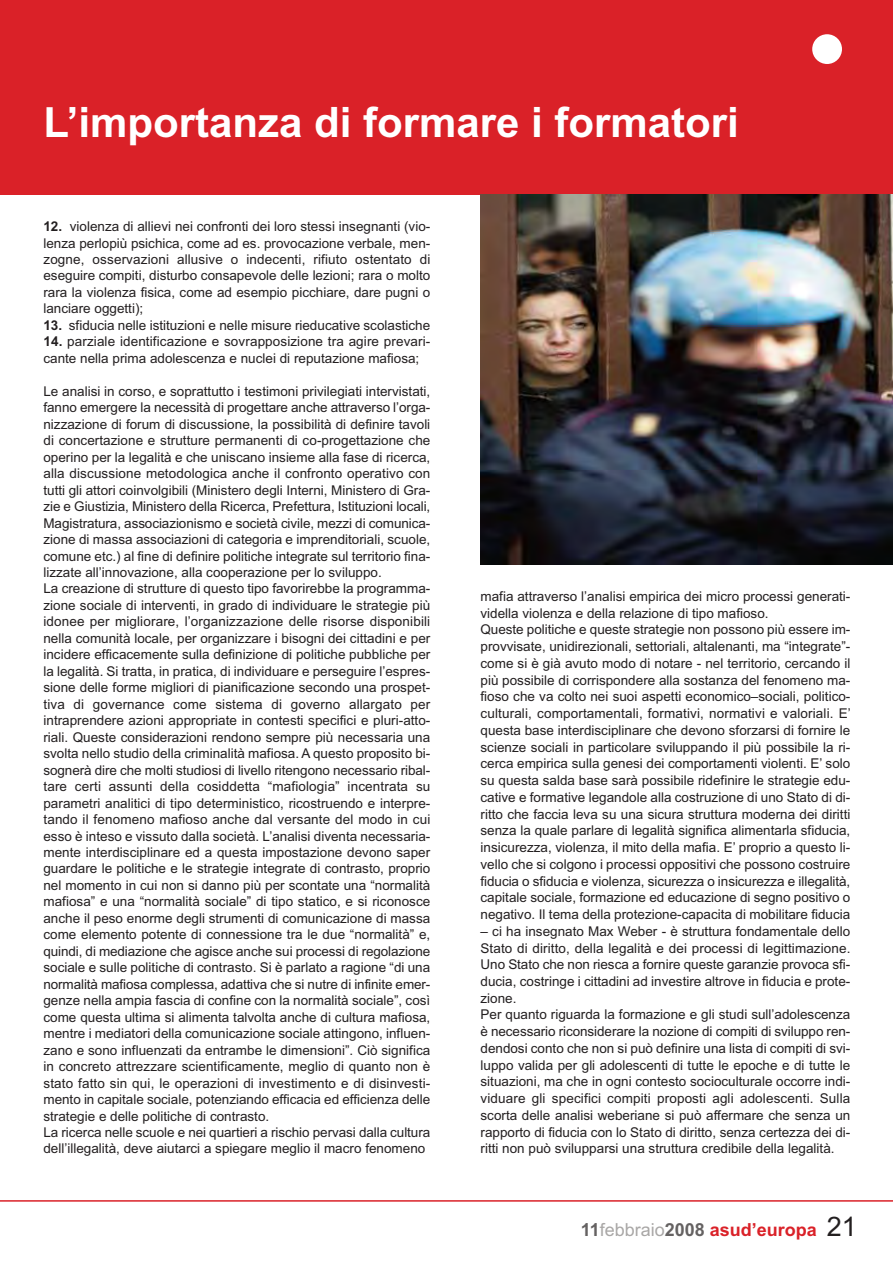
<style>
.page{position:relative;width:893px;height:1263px;background:#fff}
.page>*{position:absolute;margin:0;border:0;box-sizing:border-box;transform-origin:0 0}
.t1{font:700 42px "Arial";color:#fff}
.t2{font:700 18px "Arial";color:#da2128}
.t3{font:13.5px/16.5px "Arial";color:#231f20}
.s1{font-weight:700}
.s2{color:#656262}
.s3{font-weight:400;color:#a9a7a6}
.s4{font-weight:400;font-size:27px;color:#231f20}
</style>
<div class="page">
<div style="left:0;top:0;width:892px;height:194px;background:#da2128"></div>
<hr style="left:0;top:1200px;width:892px;height:2px;background:#da2128">
<div style="left:812px;top:34px;width:30px;height:30px;background:#fff;border-radius:50%"></div>
<img style="left:480px;top:194px;width:412px;height:370px">
<h1 class="t1" style="left:43px;top:107px;width:697px">L’importanza di formare i formatori</h1>
<p class="t3" style="left:43px;top:219px;width:388px;text-align:justify"><span class="s1">12.</span> violenza di allievi nei confronti dei loro stessi insegnanti (vio&shy;lenza perlopiù psichica, come ad es. provocazione verbale, men&shy;zogne, osservazioni allusive o indecenti, rifiuto ostentato di eseguire compiti, disturbo consapevole delle lezioni; rara o molto rara la violenza fisica, come ad esempio picchiare, dare pugni o lanciare oggetti);</p>
<p class="t3" style="left:43px;top:318px;width:388px"><span class="s1">13.</span> sfiducia nelle istituzioni e nelle misure rieducative scolastiche</p>
<p class="t3" style="left:43px;top:335px;width:388px"><span class="s1">14.</span> parziale identificazione e sovrapposizione tra agire prevari&shy;cante nella prima adolescenza e nuclei di reputazione mafiosa;</p>
<p class="t3" style="left:43px;top:384px;width:388px">Le analisi in corso, e soprattutto i testimoni privilegiati intervistati, fanno emergere la necessità di progettare anche attraverso l’orga&shy;nizzazione di forum di discussione, la possibilità di definire tavoli di concertazione e strutture permanenti di co-progettazione che operino per la legalità e che uniscano insieme alla fase di ricerca, alla discussione metodologica anche il confronto operativo con tutti gli attori coinvolgibili (Ministero degli Interni, Ministero di Gra&shy;zie e Giustizia, Ministero della Ricerca, Prefettura, Istituzioni locali, Magistratura, associazionismo e società civile, mezzi di comunica&shy;zione di massa associazioni di categoria e imprenditoriali, scuole, comune etc.) al fine di definire politiche integrate sul territorio fina&shy;lizzate all’innovazione, alla cooperazione per lo sviluppo.<br>La creazione di strutture di questo tipo favorirebbe la programma&shy;zione sociale di interventi, in grado di individuare le strategie più idonee per migliorare, l’organizzazione delle risorse disponibili nella comunità locale, per organizzare i bisogni dei cittadini e per incidere efficacemente sulla definizione di politiche pubbliche per la legalità. Si tratta, in pratica, di individuare e perseguire l’espres&shy;sione delle forme migliori di pianificazione secondo una prospet&shy;tiva di governance come sistema di governo allargato per intraprendere azioni appropriate in contesti specifici e pluri-atto&shy;riali. Queste considerazioni rendono sempre più necessaria una svolta nello studio della criminalità mafiosa. A questo proposito bi&shy;sognerà dire che molti studiosi di livello ritengono necessario ribal&shy;tare certi assunti della cosiddetta “mafiologia” incentrata su parametri analitici di tipo deterministico, ricostruendo e interpre&shy;tando il fenomeno mafioso anche dal versante del modo in cui esso è inteso e vissuto dalla società. L’analisi diventa necessaria&shy;mente interdisciplinare ed a questa impostazione devono saper guardare le politiche e le strategie integrate di contrasto, proprio nel momento in cui non si danno più per scontate una “normalità mafiosa” e una “normalità sociale” di tipo statico, e si riconosce anche il peso enorme degli strumenti di comunicazione di massa come elemento potente di connessione tra le due “normalità” e, quindi, di mediazione che agisce anche sui processi di regolazione sociale e sulle politiche di contrasto. Si è parlato a ragione “di una normalità mafiosa complessa, adattiva che si nutre di infinite emer&shy;genze nella ampia fascia di confine con la normalità sociale”, così come questa ultima si alimenta talvolta anche di cultura mafiosa, mentre i mediatori della comunicazione sociale attingono, influen&shy;zano e sono influenzati da entrambe le dimensioni”. Ciò significa in concreto attrezzare scientificamente, meglio di quanto non è stato fatto sin qui, le operazioni di investimento e di disinvesti&shy;mento in capitale sociale, potenziando efficacia ed efficienza delle strategie e delle politiche di contrasto.<br>La ricerca nelle scuole e nei quartieri a rischio pervasi dalla cultura dell’illegalità, deve aiutarci a spiegare meglio il macro fenomeno</p>
<p class="t3" style="left:480px;top:589px;width:372px">mafia attraverso l’analisi empirica dei micro processi generati&shy;vidella violenza e della relazione di tipo mafioso.<br>Queste politiche e queste strategie non possono più essere im&shy;provvisate, unidirezionali, settoriali, altalenanti, ma “integrate”- come si è già avuto modo di notare - nel territorio, cercando il più possibile di corrispondere alla sostanza del fenomeno ma&shy;fioso che va colto nei suoi aspetti economico–sociali, politico&shy;culturali, comportamentali, formativi, normativi e valoriali. E’ questa base interdisciplinare che devono sforzarsi di fornire le scienze sociali in particolare sviluppando il più possibile la ri&shy;cerca empirica sulla genesi dei comportamenti violenti. E’ solo su questa salda base sarà possibile ridefinire le strategie edu&shy;cative e formative legandole alla costruzione di uno Stato di di&shy;ritto che faccia leva su una sicura struttura moderna dei diritti senza la quale parlare di legalità significa alimentarla sfiducia, insicurezza, violenza, il mito della mafia. E’ proprio a questo li&shy;vello che si colgono i processi oppositivi che possono costruire fiducia o sfiducia e violenza, sicurezza o insicurezza e illegalità, capitale sociale, formazione ed educazione di segno positivo o negativo. Il tema della protezione-capacita di mobilitare fiducia</p>
<p class="t3" style="left:480px;top:924px;width:371px">– ci ha insegnato Max Weber - è struttura fondamentale dello Stato di diritto, della legalità e dei processi di legittimazione.<br>Uno Stato che non riesca a fornire queste garanzie provoca sfi&shy;ducia, costringe i cittadini ad investire altrove in fiducia e prote&shy;zione.<br>Per quanto riguarda la formazione e gli studi sull’adolescenza è necessario riconsiderare la nozione di compiti di sviluppo ren&shy;dendosi conto che non si può definire una lista di compiti di svi&shy;luppo valida per gli adolescenti di tutte le epoche e di tutte le situazioni, ma che in ogni contesto socioculturale occorre indi&shy;viduare gli specifici compiti proposti agli adolescenti. Sulla scorta delle analisi weberiane si può affermare che senza un rapporto di fiducia con lo Stato di diritto, senza certezza dei di&shy;ritti non può svilupparsi una struttura credibile della legalità.</p>
<h2 class="t2" style="left:580px;top:1223px;width:278px"><span class="s2">11</span><span class="s3">febbraio</span><span class="s2">2008</span> asud’europa <span class="s4">21</span></h2>
</div>
